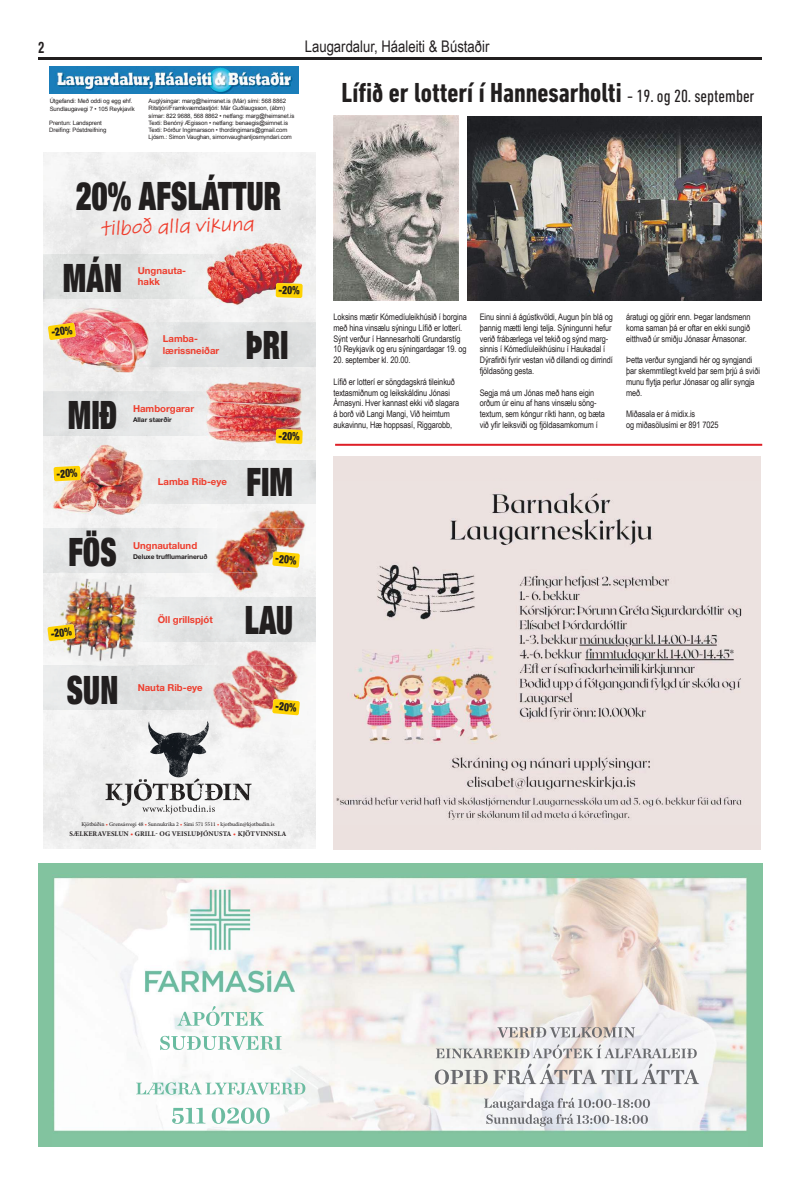
<style>
.page{position:relative;width:790px;height:1188px;background:#fff}
.page>*{position:absolute;margin:0;border:0;box-sizing:border-box;transform-origin:0 0}
.t1{font:900 condensed 39.3px "Helvetica Neue LT Std";letter-spacing:.01em;color:#221f1f;scale:.77 1}
.t2{font:700 condensed 28px "DIN Next LT Pro";color:#221f1f}
.t3{font:22px "Adobe Handwriting Tiffany";color:#ee3e2e}
.t4{font:16px "Arial Narrow";color:#231f20}
.t5{font:700 condensed 16px "Helvetica Neue";color:#231f20;scale:.75 1}
.t6{font:900 condensed 11.5px "Helvetica Neue LT Std";color:#231f20;scale:.83 1}
.t7{font:700 9.6px/11.5px "Helvetica Neue LT Std";color:#ee3e2e}
.t8{font:9px/10.8px "Arial Narrow";letter-spacing:-.01em;color:#231f20}
.t9{font:700 7.1px "Minion Pro";letter-spacing:.01em;color:#231f20}
.t10{font:700 6.6px "Helvetica Neue LT Std";color:#231f20}
.t11{font:6px/7.2px "Arial";letter-spacing:-.015em;color:#231f20}
.t12{font:500 5.6px "Minion Pro";color:#231f20}
.s1{font-weight:400;font-size:18px;color:#231f20}
.s2{color:#ee3e2e}
</style>
<div class="page">
<hr style="left:38px;top:58px;width:723px;height:2px;background:#221f1f">
<img style="left:49px;top:66px;width:249px;height:28px">
<img style="left:53px;top:874px;width:694px;height:272px">
<img style="left:497px;top:1027px;width:138px;height:10px">
<img style="left:484px;top:1098px;width:60px;height:12px">
<img style="left:160px;top:1006px;width:104px;height:44px">
<img style="left:333px;top:480px;width:427px;height:370px">
<img style="left:43px;top:152px;width:272px;height:696px">
<img style="left:148px;top:721px;width:21px;height:42px">
<svg style="left:105px;top:778px;width:146px;height:36px"></svg>
<img style="left:43px;top:460px;width:272px;height:44px">
<img style="left:52px;top:445px;width:93px;height:70px">
<img style="left:52px;top:460px;width:93px;height:44px">
<svg style="left:54px;top:466px;width:27px;height:15px"></svg>
<img style="left:43px;top:528px;width:272px;height:44px">
<img style="left:212px;top:509px;width:95px;height:83px">
<img style="left:213px;top:528px;width:93px;height:44px">
<svg style="left:272px;top:551px;width:28px;height:17px"></svg>
<img style="left:43px;top:391px;width:272px;height:44px">
<img style="left:206px;top:381px;width:96px;height:62px">
<img style="left:206px;top:391px;width:96px;height:44px">
<svg style="left:276px;top:429px;width:26px;height:15px"></svg>
<img style="left:43px;top:254px;width:272px;height:44px">
<img style="left:206px;top:243px;width:96px;height:63px">
<img style="left:206px;top:254px;width:96px;height:44px">
<svg style="left:276px;top:283px;width:26px;height:15px"></svg>
<img style="left:43px;top:666px;width:272px;height:44px">
<img style="left:207px;top:644px;width:95px;height:94px">
<img style="left:209px;top:666px;width:92px;height:44px">
<svg style="left:272px;top:699px;width:28px;height:16px"></svg>
<img style="left:43px;top:597px;width:272px;height:44px">
<img style="left:52px;top:572px;width:92px;height:94px">
<img style="left:101px;top:666px;width:37px;height:2px">
<img style="left:54px;top:597px;width:89px;height:44px">
<img style="left:56px;top:577px;width:86px;height:87px">
<img style="left:58px;top:597px;width:83px;height:44px">
<svg style="left:47px;top:624px;width:28px;height:17px"></svg>
<img style="left:43px;top:323px;width:272px;height:44px">
<img style="left:55px;top:307px;width:94px;height:65px">
<img style="left:55px;top:323px;width:94px;height:44px">
<svg style="left:48px;top:323px;width:28px;height:17px"></svg>
<img style="left:467px;top:117px;width:294px;height:184px">
<img style="left:334px;top:116px;width:124px;height:185px">
<hr style="left:335px;top:444px;width:427px;height:2px;background:#de1f27">
<h3 class="t5" style="left:38px;top:34px;width:9px">2</h3>
<h3 class="t4" style="left:305px;top:35px;width:186px">Laugardalur, Háaleiti &amp; Bústaðir</h3>
<p class="t11" style="left:50px;top:98px;width:87px">Útgefandi: Með oddi og egg ehf.<br>Sundlaugavegi 7 • 105 Reykjavík</p>
<p class="t11" style="left:148px;top:97px;width:147px">Auglýsingar: marg@heimsnet.is (Már) sími: 568 8862<br>Ritstjóri/Framkvæmdastjóri: Már Guðlaugsson, (ábm) símar: 822 9688, 568 8862 • netfang: marg@heimsnet.is Texti: Benóný Ægisson • netfang: benaegis@simnet.is Texti: Þórður Ingimarsson • thordingimars@gmail.com Ljósm.: Simon Vaughan, simonvaughanljosmyndari.com</p>
<p class="t11" style="left:49px;top:119px;width:59px">Prentun: Landsprent<br>Dreifing: Póstdreifning</p>
<h1 class="t1" style="left:76px;top:171px;width:268px">20% AFSLÁTTUR</h1>
<h3 class="t3" style="left:101px;top:213px;width:154px;rotate:-2deg">tilboð alla vikuna</h3>
<h1 class="t1" style="left:63px;top:253px;width:79px">MÁN</h1>
<p class="t7" style="left:138px;top:264px;width:50px">Ungnauta&shy;hakk</p>
<p class="t6" style="left:50px;top:325px;width:27px;rotate:-8deg">-20%</p>
<p class="t7" style="left:163px;top:333px;width:58px">Lamba&shy;lærissneiðar</p>
<h1 class="t1" style="left:68px;top:390px;width:65px">MIÐ</h1>
<p class="t7" style="left:133px;top:402px;width:63px">Hamborgarar</p>
<p class="t10" style="left:133px;top:415px;width:40px">Allar stærðir</p>
<p class="t6" style="left:279px;top:283px;width:27px;rotate:2deg">-20%</p>
<h1 class="t1" style="left:246px;top:320px;width:57px">ÞRI</h1>
<p class="t6" style="left:279px;top:429px;width:27px;rotate:2deg">-20%</p>
<p class="t6" style="left:56px;top:466px;width:27px;rotate:-3deg">-20%</p>
<p class="t7" style="left:158px;top:476px;width:71px">Lamba Rib-eye</p>
<h1 class="t1" style="left:246px;top:457px;width:62px">FIM</h1>
<h1 class="t1" style="left:68px;top:527px;width:64px">FÖS</h1>
<p class="t7" style="left:133px;top:540px;width:66px">Ungnautalund</p>
<p class="t10" style="left:133px;top:552px;width:76px">Deluxe trufflumarineruð</p>
<p class="t6" style="left:276px;top:551px;width:27px;rotate:5deg">-20%</p>
<p class="t6" style="left:50px;top:626px;width:27px;rotate:-7deg">-20%</p>
<p class="t7" style="left:158px;top:613px;width:57px">Öll grillspjót</p>
<h1 class="t1" style="left:67px;top:664px;width:68px">SUN</h1>
<p class="t7" style="left:138px;top:682px;width:67px">Nauta Rib-eye</p>
<h1 class="t1" style="left:245px;top:594px;width:64px">LAU</h1>
<p class="t6" style="left:276px;top:699px;width:27px;rotate:5deg">-20%</p>
<h2 class="t2" style="left:341px;top:77px;width:414px">Lífið er lotterí í Hannesarholti <span class="s1">- 19. og 20. september</span></h2>
<p class="t8" style="left:333px;top:311px;width:135px">Loksins mætir Kómedíuleikhúsið í borgina með hina vinsælu sýningu Lífið er lotterí.<br>Sýnt verður í Hannesarholti Grundarstíg 10 Reykjavík og eru sýningardagar 19. og</p>
<p class="t8" style="left:333px;top:354px;width:79px">20. september kl. 20.00.</p>
<p class="t8" style="left:333px;top:376px;width:127px">Lífið er lotterí er söngdagskrá tileinkuð textasmiðnum og leikskáldinu Jónasi Árnasyni. Hver kannast ekki við slagara á borð við Langi Mangi, Við heimtum aukavinnu, Hæ hoppsasí, Riggarobb,</p>
<p class="t8" style="left:479px;top:311px;width:134px">Einu sinni á ágústkvöldi, Augun þín blá og þannig mætti lengi telja. Sýningunni hefur verið frábærlega vel tekið og sýnd marg&shy;sinnis í Kómedíuleikhúsinu í Haukadal í Dýrafirði fyrir vestan við dillandi og dirrindí fjöldasöng gesta.</p>
<p class="t8" style="left:479px;top:387px;width:127px">Segja má um Jónas með hans eigin orðum úr einu af hans vinsælu söng&shy;textum, sem kóngur ríkti hann, og bæta við yfir leiksviði og fjöldasamkomum í</p>
<p class="t8" style="left:626px;top:311px;width:126px;text-align:justify">áratugi og gjörir enn. Þegar landsmenn koma saman þá er oftar en ekki sungið eitthvað úr smiðju Jónasar Árnasonar.</p>
<p class="t8" style="left:626px;top:354px;width:135px">Þetta verður syngjandi hér og syngjandi þar skemmtilegt kveld þar sem þrjú á sviði munu flytja perlur Jónasar og allir syngja með.</p>
<p class="t8" style="left:626px;top:408px;width:94px">Miðasala er á midix.is<br>og miðasölusími er 891 7025</p>
<p class="t12" style="left:81px;top:820px;width:194px">Kjötbúðin <span class="s2">•</span> Grensásvegi 48 <span class="s2">•</span> Sunnukrika 2 <span class="s2">•</span> Sími 571 5511 <span class="s2">•</span> kjotbudin@kjotbudin.is</p>
<p class="t9" style="left:69px;top:828px;width:218px">SÆLKERAVESLUN <span class="s2">•</span> GRILL- OG VEISLUÞJÓNUSTA <span class="s2">•</span> KJÖTVINNSLA</p>
</div>
